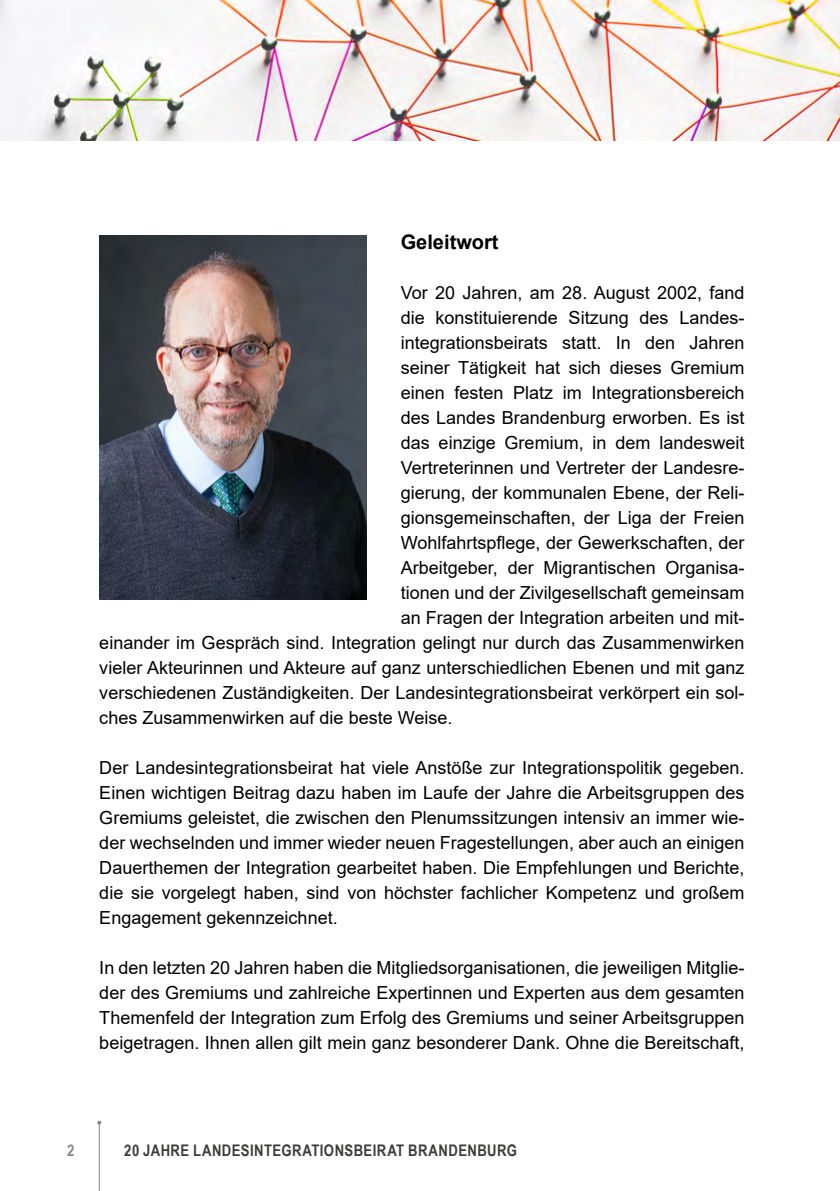
<style>
.page{position:relative;width:840px;height:1191px;background:#fff}
.page>*{position:absolute;margin:0;border:0;box-sizing:border-box;transform-origin:0 0}
.t1{font:700 20px "Arial";color:#000}
.t2{font:18px/25px "Arial";color:#000;text-align:justify}
.t3{font:700 16px "Arial Narrow";letter-spacing:.025em;color:#3c3c3b}
.t4{font:700 16px "Arial Narrow";color:#878787}
</style>
<div class="page">
<hr style="left:99px;top:1122px;width:1px;height:69px;background:#878787">
<svg style="left:97px;top:1120px;width:4px;height:4px"></svg>
<img style="left:99px;top:235px;width:267px;height:364px">
<img style="left:0;top:0;width:839px;height:140px">
<h2 class="t1" style="left:400px;top:228px;width:99px">Geleitwort</h2>
<p class="t2" style="left:400px;top:280px;width:345px">Vor 20 Jahren, am 28. August 2002, fand</p>
<p class="t2" style="left:400px;top:305px;width:345px">die konstituierende Sitzung des Landes-</p>
<p class="t2" style="left:400px;top:330px;width:345px">integrationsbeirats statt. In den Jahren</p>
<p class="t2" style="left:400px;top:355px;width:345px">seiner Tätigkeit hat sich dieses Gremium</p>
<p class="t2" style="left:400px;top:380px;width:345px">einen festen Platz im Integrationsbereich</p>
<p class="t2" style="left:400px;top:405px;width:345px">des Landes Brandenburg erworben. Es ist</p>
<p class="t2" style="left:400px;top:430px;width:345px">das einzige Gremium, in dem landesweit</p>
<p class="t2" style="left:400px;top:455px;width:345px">Vertreterinnen und Vertreter der Landesre-</p>
<p class="t2" style="left:400px;top:480px;width:345px">gierung, der kommunalen Ebene, der Reli-</p>
<p class="t2" style="left:400px;top:505px;width:345px">gionsgemeinschaften, der Liga der Freien</p>
<p class="t2" style="left:400px;top:530px;width:345px">Wohlfahrtspflege, der Gewerkschaften, der</p>
<p class="t2" style="left:400px;top:555px;width:345px">Arbeitgeber, der Migrantischen Organisa-</p>
<p class="t2" style="left:400px;top:580px;width:345px">tionen und der Zivilgesellschaft gemeinsam</p>
<p class="t2" style="left:400px;top:605px;width:345px">an Fragen der Integration arbeiten und mit-</p>
<p class="t2" style="left:99px;top:630px;width:646px">einander im Gespräch sind. Integration gelingt nur durch das Zusammenwirken</p>
<p class="t2" style="left:99px;top:655px;width:646px">vieler Akteurinnen und Akteure auf ganz unterschiedlichen Ebenen und mit ganz</p>
<p class="t2" style="left:99px;top:680px;width:646px">verschiedenen Zuständigkeiten. Der Landesintegrationsbeirat verkörpert ein sol-</p>
<p class="t2" style="left:99px;top:705px;width:354px">ches Zusammenwirken auf die beste Weise.</p>
<p class="t2" style="left:99px;top:755px;width:646px">Der Landesintegrationsbeirat hat viele Anstöße zur Integrationspolitik gegeben.<br>Einen wichtigen Beitrag dazu haben im Laufe der Jahre die Arbeitsgruppen des Gremiums geleistet, die zwischen den Plenumssitzungen intensiv an immer wie&shy;der wechselnden und immer wieder neuen Fragestellungen, aber auch an einigen Dauerthemen der Integration gearbeitet haben. Die Empfehlungen und Berichte, die sie vorgelegt haben, sind von höchster fachlicher Kompetenz und großem Engagement gekennzeichnet.</p>
<p class="t2" style="left:99px;top:955px;width:646px">In den letzten 20 Jahren haben die Mitgliedsorganisationen, die jeweiligen Mitglie&shy;der des Gremiums und zahlreiche Expertinnen und Experten aus dem gesamten Themenfeld der Integration zum Erfolg des Gremiums und seiner Arbeitsgruppen beigetragen. Ihnen allen gilt mein ganz besonderer Dank. Ohne die Bereitschaft,</p>
<p class="t4" style="left:67px;top:1138px;width:9px">2</p>
<p class="t3" style="left:124px;top:1138px;width:394px">20 JAHRE LANDESINTEGRATIONSBEIRAT BRANDENBURG</p>
</div>
